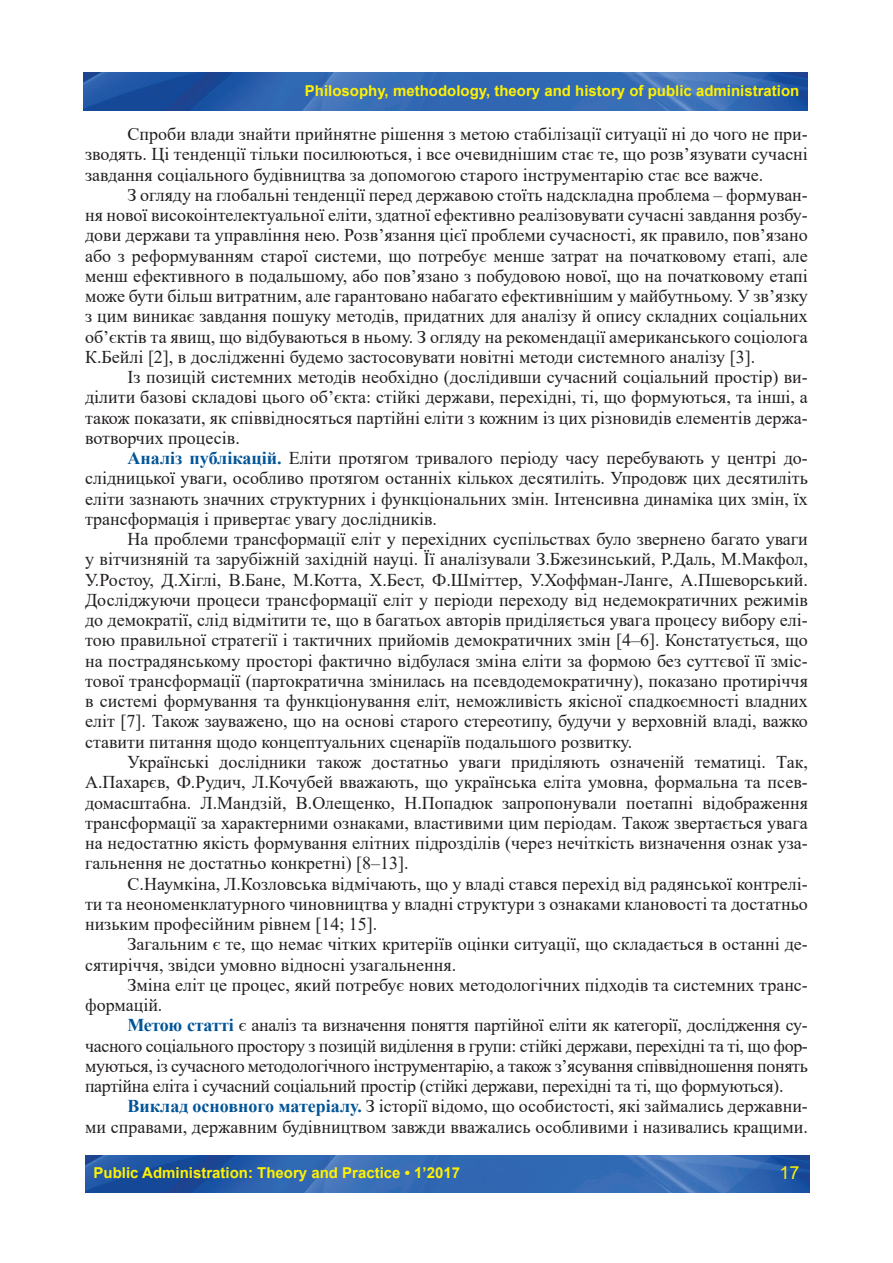
<style>
.page{position:relative;width:893px;height:1263px;background:#fff}
.page>*{position:absolute;margin:0;border:0;box-sizing:border-box;transform-origin:0 0}
.t1{font:18px/20.2px "Times New Roman";color:#231f20;text-align:justify}
.t2{font:18px "Arial";color:#fff101}
.t3{font:700 15px "Arial";color:#fff101}
.s1{font-weight:700;color:#015497}
</style>
<div class="page">
<img style="left:85px;top:1155px;width:724px;height:37px">
<img style="left:84px;top:73px;width:724px;height:37px">
<p class="t3" style="left:305px;top:80px;width:496px">Philosophy, methodology, theory and history of public administration</p>
<p class="t1" style="left:85px;top:123px;width:724px;text-indent:43px">Спроби влади знайти прийнятне рішення з метою стабілізації ситуації ні до чого не при&shy;зводять. Ці тенденції тільки посилюються, і все очевиднішим стає те, що розв’язувати сучасні завдання соціального будівництва за допомогою старого інструментарію стає все важче.</p>
<p class="t1" style="left:85px;top:184px;width:724px;text-indent:43px">З огляду на глобальні тенденції перед державою стоїть надскладна проблема – формуван&shy;ня нової високоінтелектуальної еліти, здатної ефективно реалізовувати сучасні завдання розбу&shy;дови держави та управління нею. Розв’язання цієї проблеми сучасності, як правило, пов’язано або з реформуванням старої системи, що потребує менше затрат на початковому етапі, але менш ефективного в подальшому, або пов’язано з побудовою нової, що на початковому етапі може бути більш витратним, але гарантовано набагато ефективнішим у майбутньому. У зв’язку з цим виникає завдання пошуку методів, придатних для аналізу й опису складних соціальних об’єктів та явищ, що відбуваються в ньому. З огляду на рекомендації американського соціолога К.Бейлі [2], в дослідженні будемо застосовувати новітні методи системного аналізу [3].</p>
<p class="t1" style="left:85px;top:366px;width:724px;text-indent:43px">Із позицій системних методів необхідно (дослідивши сучасний соціальний простір) ви&shy;ділити базові складові цього об’єкта: стійкі держави, перехідні, ті, що формуються, та інші, а також показати, як співвідносяться партійні еліти з кожним із цих різновидів елементів держа&shy;вотворчих процесів.</p>
<p class="t1" style="left:85px;top:447px;width:724px;text-indent:43px"><span class="s1">Аналіз публікацій.</span> Еліти протягом тривалого періоду часу перебувають у центрі до&shy;слідницької уваги, особливо протягом останніх кількох десятиліть. Упродовж цих десятиліть еліти зазнають значних структурних і функціональних змін. Інтенсивна динаміка цих змін, їх трансформація і привертає увагу дослідників.</p>
<p class="t1" style="left:85px;top:528px;width:724px;text-indent:43px">На проблеми трансформації еліт у перехідних суспільствах було звернено багато уваги у вітчизняній та зарубіжній західній науці. Її аналізували З.Бжезинський, Р.Даль, М.Макфол, У.Ростоу, Д.Хіглі, В.Бане, М.Котта, Х.Бест, Ф.Шміттер, У.Хоффман-Ланге, А.Пшеворський.<br>Досліджуючи процеси трансформації еліт у періоди переходу від недемократичних режимів до демократії, слід відмітити те, що в багатьох авторів приділяється увага процесу вибору елі&shy;тою правильної стратегії і тактичних прийомів демократичних змін [4–6]. Констатується, що на пострадянському просторі фактично відбулася зміна еліти за формою без суттєвої її зміс&shy;тової трансформації (партократична змінилась на псевдодемократичну), показано протиріччя в системі формування та функціонування еліт, неможливість якісної спадкоємності владних еліт [7]. Також зауважено, що на основі старого стереотипу, будучи у верховній владі, важко ставити питання щодо концептуальних сценаріїв подальшого розвитку.</p>
<p class="t1" style="left:85px;top:751px;width:724px;text-indent:43px">Українські дослідники також достатньо уваги приділяють означеній тематиці. Так, А.Пахарєв, Ф.Рудич, Л.Кочубей вважають, що українська еліта умовна, формальна та псев&shy;домасштабна. Л.Мандзій, В.Олещенко, Н.Попадюк запропонували поетапні відображення трансформації за характерними ознаками, властивими цим періодам. Також звертається увага на недостатню якість формування елітних підрозділів (через нечіткість визначення ознак уза&shy;гальнення не достатньо конкретні) [8–13].</p>
<p class="t1" style="left:85px;top:873px;width:724px;text-indent:43px">С.Наумкіна, Л.Козловська відмічають, що у владі стався перехід від радянської контрелі&shy;ти та неономенклатурного чиновництва у владні структури з ознаками клановості та достатньо низьким професійним рівнем [14; 15].</p>
<p class="t1" style="left:85px;top:933px;width:724px;text-indent:43px">Загальним є те, що немає чітких критеріїв оцінки ситуації, що складається в останні де&shy;сятиріччя, звідси умовно відносні узагальнення.</p>
<p class="t1" style="left:85px;top:974px;width:724px;text-indent:43px">Зміна еліт це процес, який потребує нових методологічних підходів та системних транс&shy;формацій.</p>
<p class="t1" style="left:85px;top:1014px;width:724px;text-indent:43px"><span class="s1">Метою статті</span> є аналіз та визначення поняття партійної еліти як категорії, дослідження су&shy;часного соціального простору з позицій виділення в групи: стійкі держави, перехідні та ті, що фор&shy;муються, із сучасного методологічного інструментарію, а також з’ясування співвідношення понять партійна еліта і сучасний соціальний простір (стійкі держави, перехідні та ті, що формуються).</p>
<p class="t1" style="left:85px;top:1095px;width:724px;text-align:right"><span class="s1">Виклад основного матеріалу.</span> З історії відомо, що особистості, які займались державни-<br>ми справами, державним будівництвом завжди вважались особливими і називались кращими.</p>
<p class="t3" style="left:94px;top:1162px;width:368px">Public Administration: Theory and Practice • 1’2017</p>
<p class="t2" style="left:779px;top:1160px;width:22px">17</p>
</div>
